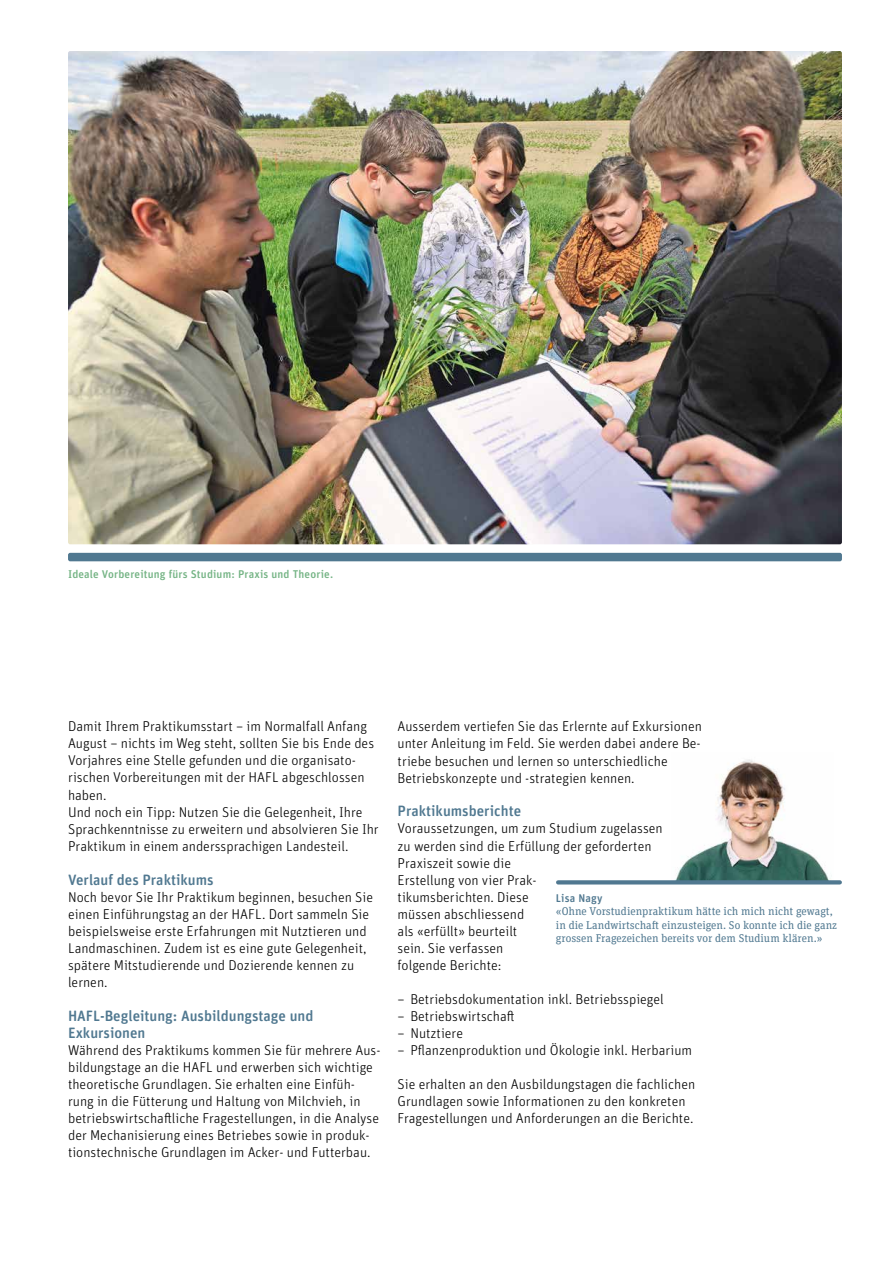
<style>
.page{position:relative;width:893px;height:1263px;background:#fff}
.page>*{position:absolute;margin:0;border:0;box-sizing:border-box;transform-origin:0 0}
.t1{font:500 15px/17px "Unit Rounded Pro";color:#507890}
.t2{font:300 14.25px/17px "Unit Rounded Pro";color:#000}
.t3{font:11.25px/13.5px "Unit Slab Pro";color:#507890}
.t4{font:500 11.25px "Unit Rounded Pro";letter-spacing:.015em;color:#75b485}
.t5{font:500 11.25px "Unit Rounded Pro";letter-spacing:.015em;color:#507890}
</style>
<div class="page">
<div style="left:68px;top:553px;width:774px;height:8px;background:#507890;border-radius:2px"></div>
<img style="left:68px;top:51px;width:774px;height:493px">
<img style="left:675px;top:759px;width:154px;height:121px">
<svg style="left:558px;top:880px;width:282px;height:4px"></svg>
<p class="t4" style="left:68px;top:566px;width:267px">Ideale Vorbereitung fürs Studium: Praxis und Theorie.</p>
<p class="t2" style="left:68px;top:718px;width:312px">Damit Ihrem Praktikumsstart – im Normalfall Anfang August – nichts im Weg steht, sollten Sie bis Ende des Vorjahres eine Stelle gefunden und die organisato&shy;rischen Vorbereitungen mit der HAFL abgeschlossen haben.<br>Und noch ein Tipp: Nutzen Sie die Gelegenheit, Ihre Sprachkenntnisse zu erweitern und absolvieren Sie Ihr Praktikum in einem anderssprachigen Landesteil.</p>
<p class="t1" style="left:68px;top:870px;width:147px">Verlauf des Praktikums</p>
<p class="t2" style="left:68px;top:888px;width:306px">Noch bevor Sie Ihr Praktikum beginnen, besuchen Sie einen Einführungstag an der HAFL. Dort sammeln Sie beispielsweise erste Erfahrungen mit Nutztieren und Landmaschinen. Zudem ist es eine gute Gelegenheit, spätere Mitstudierende und Dozierende kennen zu lernen.</p>
<p class="t1" style="left:68px;top:1006px;width:247px">HAFL-Begleitung: Ausbildungstage und<br>Exkursionen</p>
<p class="t2" style="left:68px;top:1041px;width:314px">Während des Praktikums kommen Sie für mehrere Aus&shy;bildungstage an die HAFL und erwerben sich wichtige theoretische Grundlagen. Sie erhalten eine Einfüh&shy;rung in die Fütterung und Haltung von Milchvieh, in betriebswirtschaftliche Fragestellungen, in die Analyse der Mechanisierung eines Betriebes sowie in produk&shy;tionstechnische Grundlagen im Acker- und Futterbau.</p>
<p class="t2" style="left:398px;top:718px;width:306px">Ausserdem vertiefen Sie das Erlernte auf Exkursionen unter Anleitung im Feld. Sie werden dabei andere Be&shy;triebe besuchen und lernen so unterschiedliche Betriebskonzepte und -strategien kennen.</p>
<p class="t1" style="left:398px;top:802px;width:125px">Praktikumsberichte</p>
<p class="t2" style="left:398px;top:820px;width:267px">Voraussetzungen, um zum Studium zugelassen zu werden sind die Erfüllung der geforderten<br>Praxiszeit sowie die<br>Erstellung von vier Prak-<br>tikumsberichten. Diese<br>müssen abschliessend<br>als «erfüllt» beurteilt<br>sein. Sie verfassen<br>folgende Berichte:</p>
<p class="t2" style="left:398px;top:990px;width:268px">– Betriebsdokumentation inkl. Betriebsspiegel</p>
<p class="t2" style="left:398px;top:1007px;width:119px">– Betriebswirtschaft</p>
<p class="t2" style="left:398px;top:1024px;width:67px">– Nutztiere</p>
<p class="t2" style="left:398px;top:1041px;width:296px">– Pflanzenproduktion und Ökologie inkl. Herbarium</p>
<p class="t2" style="left:398px;top:1075px;width:299px">Sie erhalten an den Ausbildungstagen die fachlichen<br>Grundlagen sowie Informationen zu den konkreten<br>Fragestellungen und Anforderungen an die Berichte.</p>
<p class="t5" style="left:556px;top:890px;width:48px">Lisa Nagy</p>
<p class="t3" style="left:556px;top:904px;width:283px">«Ohne Vorstudienpraktikum hätte ich mich nicht gewagt, in die Landwirtschaft einzusteigen. So konnte ich die ganz grossen Fragezeichen bereits vor dem Studium klären.»</p>
</div>
